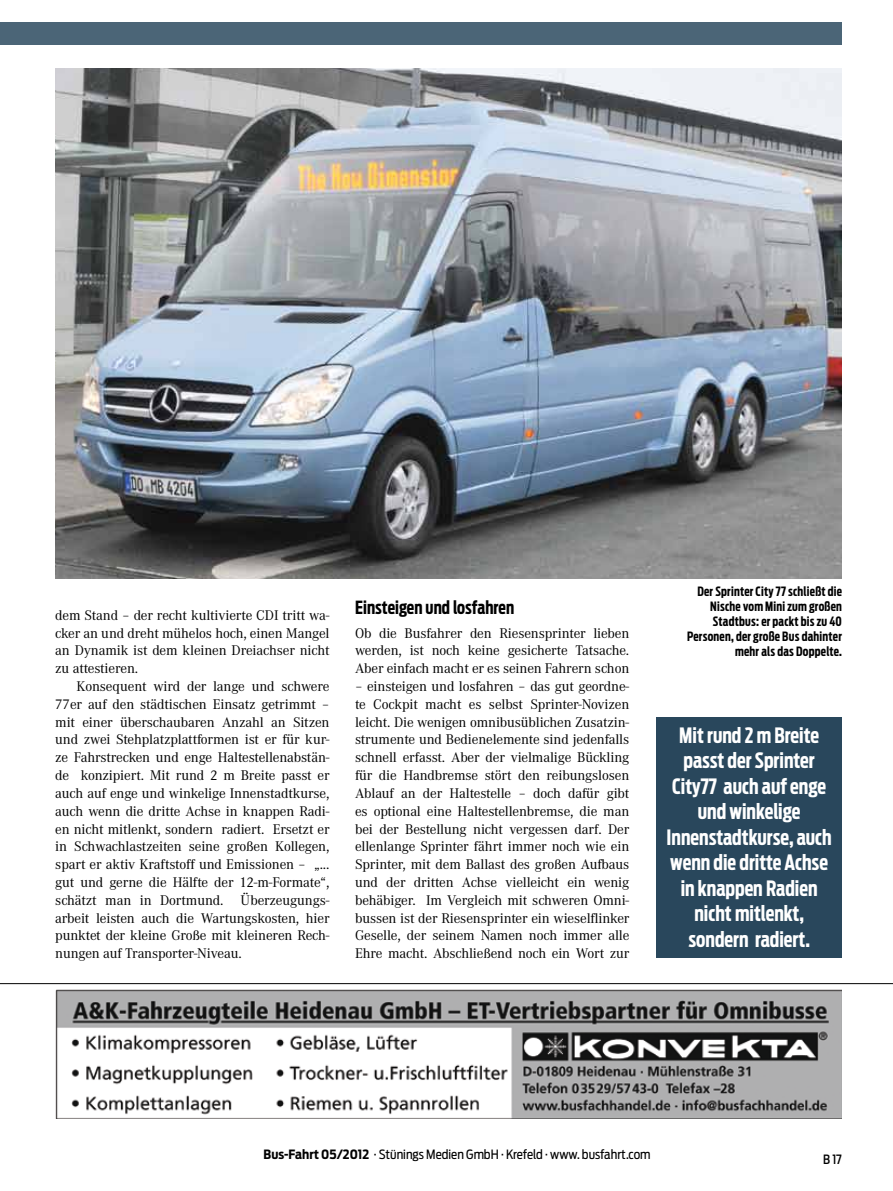
<style>
.page{position:relative;width:893px;height:1191px;background:#fff}
.page>*{position:absolute;margin:0;border:0;box-sizing:border-box;transform-origin:0 0}
.t1{font:700 21px/25.5px "Antenna Extra Cond";color:#fff;text-align:center}
.t2{font:700 18px "Antenna Extra Cond";letter-spacing:.005em;color:#000}
.t3{font:14.55px/17.9px "Corporate A";letter-spacing:-.01em;color:#000;text-align:justify}
.t4{font:700 12.75px/15px "Antenna Extra Cond";letter-spacing:.02em;color:#000;text-align:right}
.t5{font:12.75px "Antenna Cond";color:#000}
.t6{font:500 12.75px "Antenna Cond";color:#000;scale:.95 1}
.s1{font-weight:700}
</style>
<div class="page">
<div style="left:0;top:22px;width:842px;height:22px;background:#4b6577"></div>
<img style="left:55px;top:990px;width:787px;height:128px">
<hr style="left:0;top:983px;width:893px;height:1px;background:#000">
<img style="left:55px;top:68px;width:787px;height:510px">
<div style="left:656px;top:717px;width:186px;height:241px;background:#29475c"></div>
<p class="t3" style="left:55px;top:606px;width:276px">dem Stand – der recht kultivierte CDI tritt wa&shy;cker an und dreht mühelos hoch, einen Mangel an Dynamik ist dem kleinen Dreiachser nicht zu attestieren.</p>
<p class="t3" style="left:55px;top:677px;width:276px;text-indent:21px">Konsequent wird der lange und schwere 77er auf den städtischen Einsatz getrimmt – mit einer überschaubaren Anzahl an Sitzen und zwei Stehplatzplattformen ist er für kur&shy;ze Fahrstrecken und enge Haltestellenabstän&shy;de konzipiert. Mit rund 2 m Breite passt er auch auf enge und winkelige Innenstadtkurse, auch wenn die dritte Achse in knappen Radi&shy;en nicht mitlenkt, sondern radiert. Ersetzt er in Schwachlastzeiten seine großen Kollegen, spart er aktiv Kraftstoff und Emissionen – „... gut und gerne die Hälfte der 12-m-Formate“, schätzt man in Dortmund. Überzeugungs&shy;arbeit leisten auch die Wartungskosten, hier punktet der kleine Große mit kleineren Rech&shy;nungen auf Transporter-Niveau.</p>
<p class="t2" style="left:355px;top:597px;width:161px">Einsteigen und losfahren</p>
<p class="t3" style="left:355px;top:624px;width:276px">Ob die Busfahrer den Riesensprinter lieben werden, ist noch keine gesicherte Tatsache.<br>Aber einfach macht er es seinen Fahrern schon</p>
<p class="t3" style="left:355px;top:677px;width:276px">– einsteigen und losfahren – das gut geordne&shy;te Cockpit macht es selbst Sprinter-Novizen leicht. Die wenigen omnibusüblichen Zusatzin&shy;strumente und Bedienelemente sind jedenfalls schnell erfasst. Aber der vielmalige Bückling für die Handbremse stört den reibungslosen Ablauf an der Haltestelle – doch dafür gibt es optional eine Haltestellenbremse, die man bei der Bestellung nicht vergessen darf. Der ellenlange Sprinter fährt immer noch wie ein Sprinter, mit dem Ballast des großen Aufbaus und der dritten Achse vielleicht ein wenig behäbiger. Im Vergleich mit schweren Omni&shy;bussen ist der Riesensprinter ein wieselflinker Geselle, der seinem Namen noch immer alle Ehre macht. Abschließend noch ein Wort zur</p>
<p class="t4" style="left:687px;top:584px;width:157px">Der Sprinter City 77 schließt die<br>Nische vom Mini zum großen<br>Stadtbus: er packt bis zu 40<br>Personen, der große Bus dahinter mehr als das Doppelte.</p>
<h1 class="t1" style="left:666px;top:722px;width:167px">Mit rund 2 m Breite passt der Sprinter<br>City77 auch auf enge und winkelige<br>Innenstadtkurse, auch wenn die dritte Achse in knappen Radien nicht mitlenkt, sondern radiert.</h1>
<p class="t5" style="left:264px;top:1146px;width:388px"><span class="s1">Bus-Fahrt 05/2012</span> · Stünings Medien GmbH · Krefeld · www. busfahrt.com</p>
<p class="t6" style="left:823px;top:1152px;width:21px">B 17</p>
</div>
